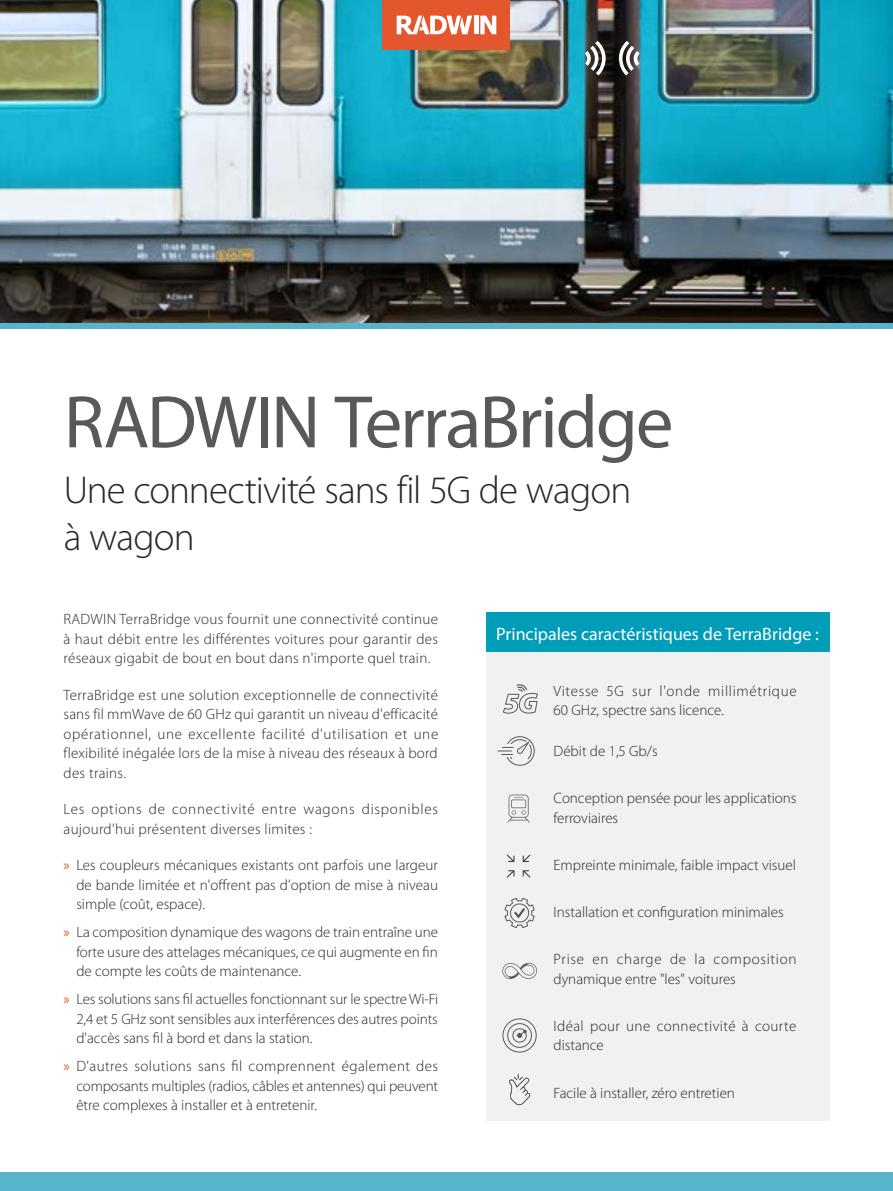
<style>
.page{position:relative;width:893px;height:1191px;background:#fff}
.page>*{position:absolute;margin:0;border:0;box-sizing:border-box;transform-origin:0 0}
.t1{font:75px "Myriad Pro";letter-spacing:-.03em;color:#58595b}
.t2{font:300 39px/46.8px "Myriad Pro";letter-spacing:-.025em;color:#292829}
.t3{font:18px "Myriad Pro";color:#fff}
.t4{font:300 15px/19.5px "Myriad Pro";color:#292829;text-align:justify}
.t5{font:300 15px/19.5px "Myriad Pro";letter-spacing:.05em;color:#292829}
.t6{font:300 15px/19.5px "Myriad Pro";letter-spacing:.045em;color:#292829}
.t7{font:300 15px/19.5px "Myriad Pro";letter-spacing:.025em;color:#292829}
.t8{font:300 15px/19.5px "Myriad Pro";letter-spacing:.03em;color:#292829}
.s1{font-weight:400;color:#e4562e}
</style>
<div class="page">
<img style="left:0;top:0;width:893px;height:323px">
<div style="left:486px;top:613px;width:343px;height:507px;background:#f1f1f2"></div>
<div style="left:486px;top:613px;width:343px;height:39px;background:#009db9"></div>
<div style="left:0;top:1172px;width:893px;height:19px;background:#58b4cb"></div>
<div style="left:0;top:323px;width:893px;height:5px;background:#58b4cb"></div>
<div style="left:383px;top:0;width:127px;height:49px;background:#e4562e"></div>
<hr style="left:474px;top:16px;width:4px;height:18px;background:#fff">
<svg style="left:480px;top:16px;width:16px;height:18px"></svg>
<svg style="left:397px;top:16px;width:75px;height:18px"></svg>
<svg style="left:503px;top:684px;width:35px;height:30px"></svg>
<div style="left:505px;top:736px;width:30px;height:29px;border:1px solid #58595b;border-radius:50%"></div>
<svg style="left:498px;top:738px;width:34px;height:22px"></svg>
<svg style="left:507px;top:794px;width:23px;height:28px"></svg>
<svg style="left:506px;top:854px;width:9px;height:8px"></svg>
<svg style="left:522px;top:854px;width:9px;height:8px"></svg>
<svg style="left:522px;top:870px;width:9px;height:8px"></svg>
<svg style="left:506px;top:870px;width:9px;height:8px"></svg>
<svg style="left:504px;top:898px;width:31px;height:30px"></svg>
<svg style="left:502px;top:962px;width:35px;height:17px"></svg>
<div style="left:512px;top:1028px;width:15px;height:14px;border:1px solid #58595b;border-radius:50%"></div>
<div style="left:507px;top:1023px;width:25px;height:24px;border:1px solid #58595b;border-radius:50%"></div>
<div style="left:503px;top:1018px;width:34px;height:34px;border:1px solid #58595b;border-radius:50%"></div>
<svg style="left:517px;top:1029px;width:10px;height:9px"></svg>
<svg style="left:509px;top:1074px;width:22px;height:31px"></svg>
<div style="left:597px;top:41px;width:38px;height:50px;background:#000;opacity:.75"></div>
<svg style="left:619px;top:41px;width:21px;height:34px"></svg>
<div style="left:588px;top:44px;width:36px;height:50px;background:#000;opacity:.75"></div>
<svg style="left:585px;top:41px;width:21px;height:34px"></svg>
<h1 class="t1" style="left:64px;top:376px;width:611px">RADWIN TerraBridge</h1>
<h2 class="t2" style="left:64px;top:467px;width:569px">Une connectivité sans fil 5G de wagon à wagon</h2>
<p class="t4" style="left:64px;top:609px;width:376px">RADWIN TerraBridge vous fournit une connectivité continue à haut débit entre les différentes voitures pour garantir des réseaux gigabit de bout en bout dans n'importe quel train.</p>
<p class="t4" style="left:64px;top:684px;width:376px">TerraBridge est une solution exceptionnelle de connectivité sans fil mmWave de 60 GHz qui garantit un niveau d'efficacité opérationnel, une excellente facilité d'utilisation et une flexibilité inégalée lors de la mise à niveau des réseaux à bord des trains.</p>
<p class="t5" style="left:64px;top:799px;width:376px">Les options de connectivité entre wagons disponibles aujourd'hui présentent diverses limites :</p>
<p class="t4" style="left:76px;top:855px;width:363px;text-indent:-13px"><span class="s1">»</span> Les coupleurs mécaniques existants ont parfois une largeur de bande limitée et n'offrent pas d'option de mise à niveau simple (coût, espace).</p>
<p class="t4" style="left:76px;top:922px;width:363px;text-indent:-13px"><span class="s1">»</span> La composition dynamique des wagons de train entraîne une forte usure des attelages mécaniques, ce qui augmente en fin de compte les coûts de maintenance.</p>
<p class="t4" style="left:76px;top:989px;width:363px;text-indent:-13px"><span class="s1">»</span> Les solutions sans fil actuelles fonctionnant sur le spectre Wi-Fi 2,4 et 5 GHz sont sensibles aux interférences des autres points d'accès sans fil à bord et dans la station.</p>
<p class="t4" style="left:76px;top:1056px;width:363px;text-indent:-13px"><span class="s1">»</span> D'autres solutions sans fil comprennent également des composants multiples (radios, câbles et antennes) qui peuvent être complexes à installer et à entretenir.</p>
<p class="t3" style="left:496px;top:623px;width:324px">Principales caractéristiques de TerraBridge :</p>
<p class="t6" style="left:553px;top:681px;width:245px">Vitesse 5G sur l'onde millimétrique<br>60 GHz, spectre sans licence.</p>
<p class="t4" style="left:553px;top:741px;width:106px">Débit de 1,5 Gb/s</p>
<p class="t4" style="left:553px;top:788px;width:244px">Conception pensée pour les applications ferroviaires</p>
<p class="t4" style="left:553px;top:855px;width:244px">Empreinte minimale, faible impact visuel</p>
<p class="t4" style="left:553px;top:902px;width:232px">Installation et configuration minimales</p>
<p class="t7" style="left:553px;top:949px;width:244px">Prise en charge de la composition dynamique entre "les" voitures</p>
<p class="t8" style="left:553px;top:1016px;width:244px">Idéal pour une connectivité à courte distance</p>
<p class="t4" style="left:553px;top:1082px;width:183px">Facile à installer, zéro entretien</p>
</div>
